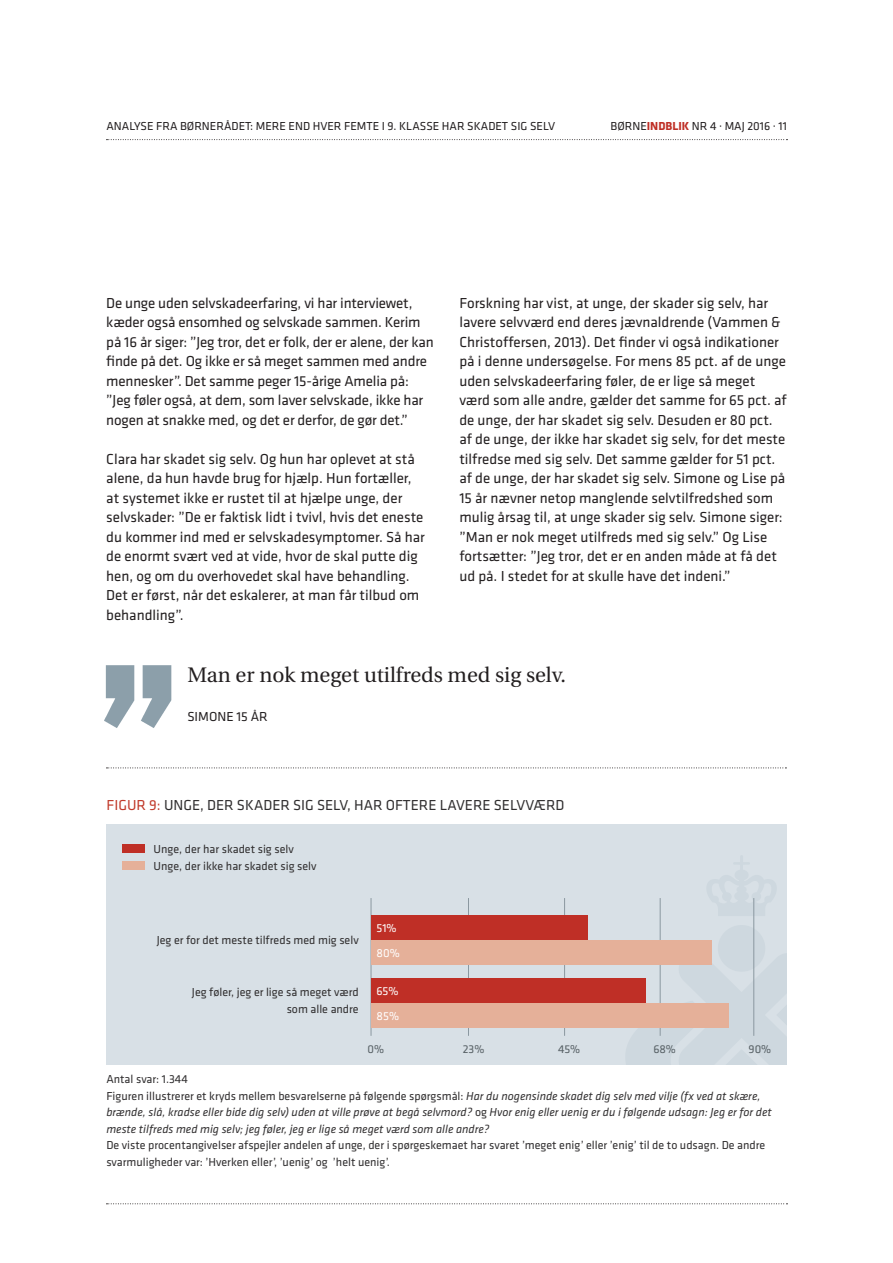
<style>
.page{position:relative;width:893px;height:1263px;background:#fff}
.page>*{position:absolute;margin:0;border:0;box-sizing:border-box;transform-origin:0 0}
.Citater{font:21px "Utopia";color:#231f20}
.BR_Klavika_10_13{font:15px/19.5px "Klavika";color:#231f20}
.TABEL_RU{font:15px "Klavika";color:#312f30}
.Citater-2{font:13.5px "Klavika";color:#231f20}
.TABEL_BR{font:italic 12px/16.5px "Klavika";color:#312f30}
.TABEL_BR-2{font:12px/16.5px "Klavika";color:#312f30}
.t1{font:12px "Klavika";color:#231f20}
.TABEL_BR-3{font:12px "Klavika";color:#fff}
.t2{font:11.7px "Klavika";color:#576065}
.s1{font-weight:700;color:#bf2f26}
.s2{color:#c13a2b}
.s3{font-style:normal}
</style>
<div class="page">
<svg style="left:106px;top:139px;width:681px;height:1px"></svg>
<svg style="left:106px;top:1203px;width:681px;height:1px"></svg>
<svg style="left:106px;top:767px;width:680px;height:1px"></svg>
<div style="left:106px;top:824px;width:680px;height:240px;background:#d8e0e6"></div>
<img style="left:610px;top:898px;width:145px;height:138px">
<hr style="left:371px;top:898px;width:1px;height:138px;background:#8b98a0">
<hr style="left:468px;top:898px;width:1px;height:138px;background:#8b98a0">
<hr style="left:564px;top:898px;width:1px;height:138px;background:#8b98a0">
<hr style="left:753px;top:898px;width:1px;height:138px;background:#8b98a0">
<hr style="left:660px;top:898px;width:1px;height:138px;background:#8b98a0">
<div style="left:371px;top:979px;width:275px;height:24px;background:#bf2f26"></div>
<div style="left:371px;top:915px;width:217px;height:25px;background:#bf2f26"></div>
<div style="left:371px;top:1003px;width:358px;height:25px;background:#e5b099"></div>
<div style="left:371px;top:940px;width:340px;height:24px;background:#e5b099"></div>
<div style="left:123px;top:862px;width:22px;height:8px;background:#e5b099"></div>
<div style="left:123px;top:844px;width:22px;height:8px;background:#bf2f26"></div>
<img style="left:105px;top:665px;width:67px;height:63px">
<p class="t1" style="left:106px;top:119px;width:450px">ANALYSE FRA BØRNERÅDET: MERE END HVER FEMTE I 9. KLASSE HAR SKADET SIG SELV</p>
<p class="t1" style="left:610px;top:119px;width:178px">BØRNE<span class="s1">INDBLIK</span> NR 4 · MAJ 2016 · 11</p>
<p class="BR_Klavika_10_13" style="left:106px;top:293px;width:329px">De unge uden selvskadeerfaring, vi har interviewet, kæder også ensomhed og selvskade sammen. Kerim på 16 år siger: ”Jeg tror, det er folk, der er alene, der kan finde på det. Og ikke er så meget sammen med andre mennesker”. Det samme peger 15-årige Amelia på: ”Jeg føler også, at dem, som laver selvskade, ikke har nogen at snakke med, og det er derfor, de gør det.”</p>
<p class="BR_Klavika_10_13" style="left:106px;top:449px;width:320px">Clara har skadet sig selv. Og hun har oplevet at stå alene, da hun havde brug for hjælp. Hun fortæller, at systemet ikke er rustet til at hjælpe unge, der selvskader: ”De er faktisk lidt i tvivl, hvis det eneste du kommer ind med er selvskadesymptomer. Så har de enormt svært ved at vide, hvor de skal putte dig hen, og om du overhovedet skal have behandling.<br>Det er først, når det eskalerer, at man får tilbud om behandling”.</p>
<p class="BR_Klavika_10_13" style="left:459px;top:293px;width:329px">Forskning har vist, at unge, der skader sig selv, har lavere selvværd end deres jævnaldrende (Vammen &amp; Christoffersen, 2013). Det finder vi også indikationer på i denne undersøgelse. For mens 85 pct. af de unge uden selvskadeerfaring føler, de er lige så meget værd som alle andre, gælder det samme for 65 pct. af de unge, der har skadet sig selv. Desuden er 80 pct. af de unge, der ikke har skadet sig selv, for det meste tilfredse med sig selv. Det samme gælder for 51 pct. af de unge, der har skadet sig selv. Simone og Lise på 15 år nævner netop manglende selvtilfredshed som mulig årsag til, at unge skader sig selv. Simone siger: ”Man er nok meget utilfreds med sig selv.” Og Lise fortsætter: ”Jeg tror, det er en anden måde at få det ud på. I stedet for at skulle have det indeni.”</p>
<p class="Citater" style="left:187px;top:664px;width:380px">Man er nok meget utilfreds med sig selv.</p>
<p class="Citater-2" style="left:187px;top:710px;width:82px">SIMONE 15 ÅR</p>
<p class="TABEL_RU" style="left:107px;top:797px;width:459px"><span class="s2">FIGUR 9:</span> UNGE, DER SKADER SIG SELV, HAR OFTERE LAVERE SELVVÆRD</p>
<p class="TABEL_BR-2" style="left:154px;top:841px;width:142px">Unge, der har skadet sig selv</p>
<p class="TABEL_BR-2" style="left:154px;top:857px;width:165px">Unge, der ikke har skadet sig selv</p>
<p class="TABEL_BR-2" style="left:157px;top:932px;width:203px">Jeg er for det meste tilfreds med mig selv</p>
<p class="TABEL_BR-3" style="left:376px;top:922px;width:22px">51%</p>
<p class="TABEL_BR-3" style="left:376px;top:946px;width:25px">80%</p>
<p class="TABEL_BR-2" style="left:192px;top:984px;width:168px">Jeg føler, jeg er lige så meget værd</p>
<p class="TABEL_BR-2" style="left:287px;top:1001px;width:74px">som alle andre</p>
<p class="TABEL_BR-3" style="left:376px;top:985px;width:24px">65%</p>
<p class="TABEL_BR-3" style="left:376px;top:1009px;width:24px">85%</p>
<p class="t2" style="left:367px;top:1042px;width:18px">0%</p>
<p class="t2" style="left:463px;top:1042px;width:23px">23%</p>
<p class="t2" style="left:558px;top:1042px;width:24px">45%</p>
<p class="t2" style="left:653px;top:1042px;width:24px">68%</p>
<p class="t2" style="left:749px;top:1042px;width:24px">90%</p>
<p class="TABEL_BR" style="left:106px;top:1071px;width:667px"><span class="s3">Antal svar: 1.344<br>Figuren illustrerer et kryds mellem besvarelserne på følgende spørgsmål:</span> Har du nogensinde skadet dig selv med vilje (fx ved at skære, brænde, slå, kradse eller bide dig selv) uden at ville prøve at begå selvmord? <span class="s3">og</span> Hvor enig eller uenig er du i følgende udsagn: Jeg er for det meste tilfreds med mig selv; jeg føler, jeg er lige så meget værd som alle andre?</p>
<p class="TABEL_BR-2" style="left:106px;top:1137px;width:660px">De viste procentangivelser afspejler andelen af unge, der i spørgeskemaet har svaret ’meget enig’ eller ’enig’ til de to udsagn. De andre svarmuligheder var: ’Hverken eller’, ’uenig’ og ’helt uenig’.</p>
</div>
